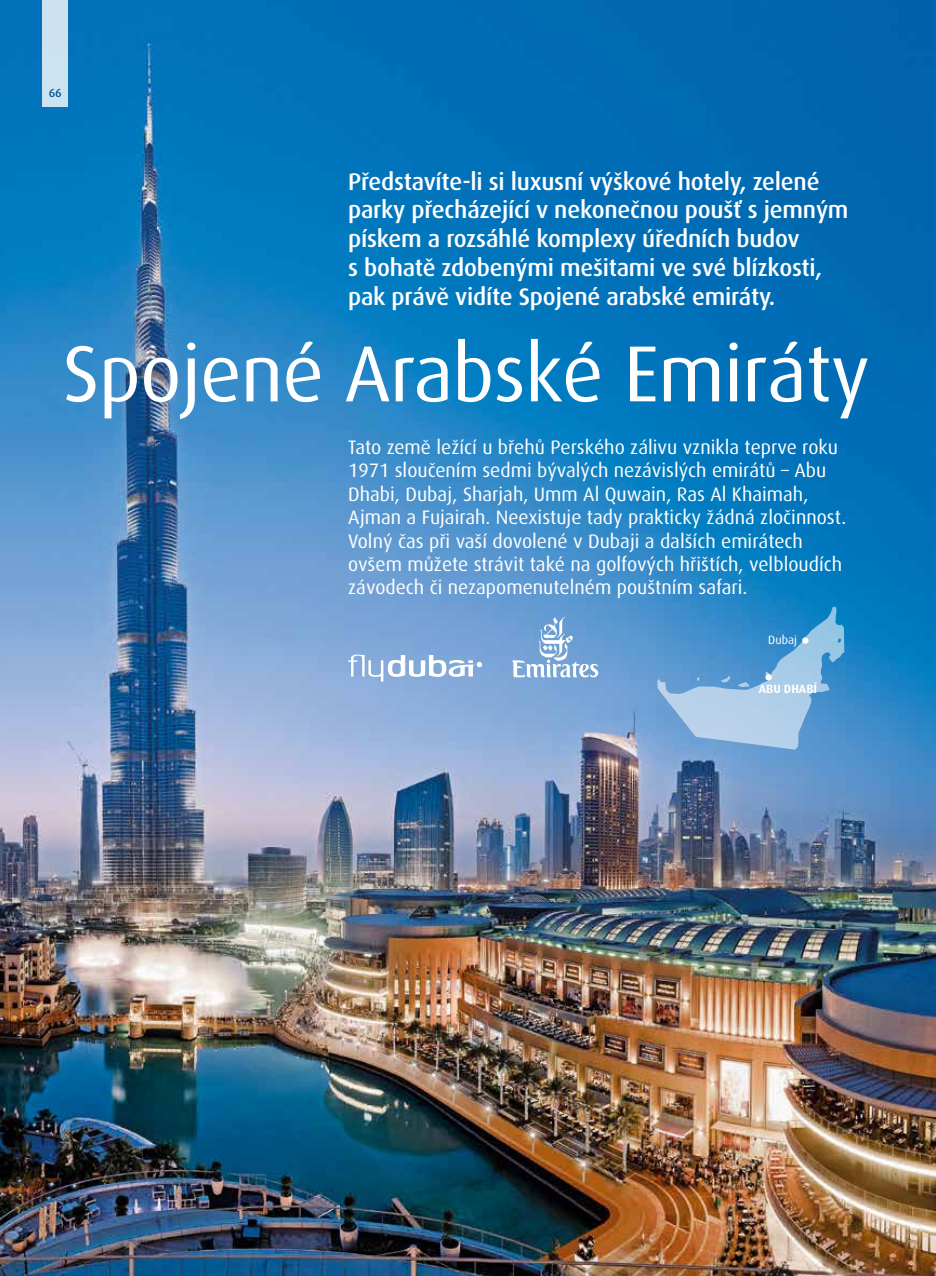
<style>
.page{position:relative;width:936px;height:1276px;background:#fff}
.page>*{position:absolute;margin:0;border:0;box-sizing:border-box;transform-origin:0 0}
.t1{font:79.5px "Dax CE";letter-spacing:-.01em;color:#fff}
.t2{font:500 24px/28.8px "Dax CE";letter-spacing:-.01em;color:#fff}
.t3{font:19.5px/23.4px "Dax CE";color:#fff}
.t4{font:700 12px "Dax CE";color:#fff}
.t5{font:12px "Dax CE";color:#fff}
.t6{font:500 12px "Dax CE";color:#005791}
</style>
<div class="page">
<img style="left:0;top:0;width:935px;height:1276px">
<svg style="left:935px;top:1016px;width:1px;height:260px"></svg>
<div style="left:43px;top:0;width:25px;height:106px;background:#cce2f1"></div>
<svg style="left:657px;top:607px;width:187px;height:142px;background:#6da8d7"></svg>
<div style="left:802px;top:637px;width:6px;height:7px;background:#fff;border-radius:50%"></div>
<img style="left:512px;top:618px;width:86px;height:59px">
<svg style="left:348px;top:654px;width:134px;height:27px"></svg>
<p class="t6" style="left:49px;top:85px;width:15px">66</p>
<p class="t2" style="left:348px;top:166px;width:502px">Představíte-li si luxusní výškové hotely, zelené parky přecházející v nekonečnou poušť s jemným pískem a rozsáhlé komplexy úředních budov<br>s bohatě zdobenými mešitami ve své blízkosti, pak právě vidíte Spojené arabské emiráty.</p>
<h1 class="t1" style="left:63px;top:323px;width:808px">Spojené Arabské Emiráty</h1>
<p class="t3" style="left:348px;top:435px;width:499px">Tato země ležící u břehů Perského zálivu vznikla teprve roku 1971 sloučením sedmi bývalých nezávislých emirátů – Abu Dhabi, Dubaj, Sharjah, Umm Al Quwain, Ras Al Khaimah, Ajman a Fujairah. Neexistuje tady prakticky žádná zločinnost.<br>Volný čas při vaší dovolené v Dubaji a dalších emirátech ovšem můžete strávit také na golfových hřištích, velbloudích závodech či nezapomenutelném pouštním safari.</p>
<p class="t5" style="left:768px;top:632px;width:30px">Dubaj</p>
<p class="t4" style="left:758px;top:681px;width:60px">ABU DHABÍ</p>
</div>
